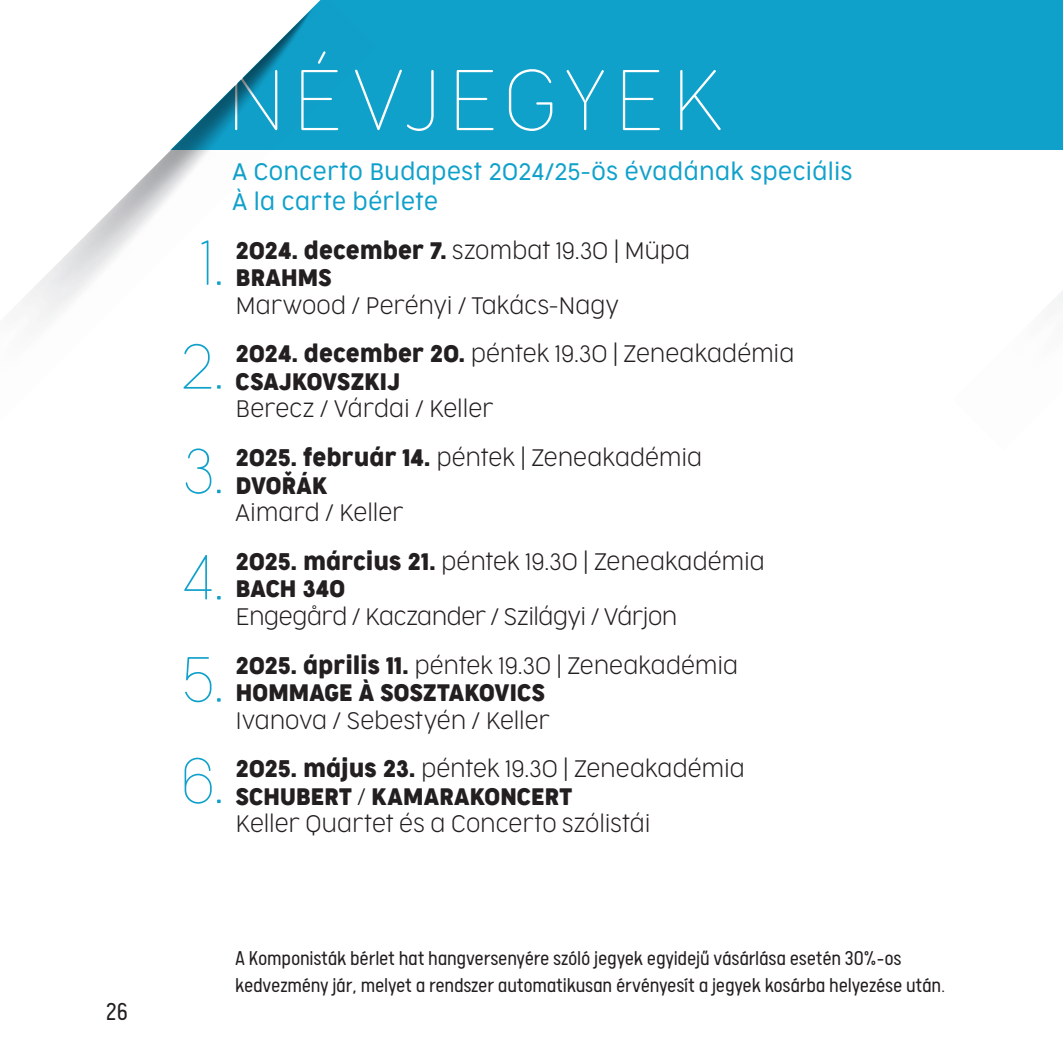
<style>
.page{position:relative;width:1063px;height:1063px;background:#fff}
.page>*{position:absolute;margin:0;border:0;box-sizing:border-box;transform-origin:0 0}
.t1{font:100 81px "Cocogoose Narrow";letter-spacing:.075em;color:#fff}
.t2{font:100 60px/101.8px "Cocogoose Narrow";color:#10a1cb;text-align:justify}
.t3{font:300 27.5px "Calps Concerto";color:#231f20}
.t4{font:200 22.5px/48.8px "Cocogoose Narrow";letter-spacing:-.015em;color:#231f20}
.t5{font:300 22.5px/27.5px "Calps Concerto";letter-spacing:-.01em;color:#231f20}
.t6{font:22.5px/27.5px "Cocogoose Narrow";letter-spacing:-.01em;color:#231f20}
.t7{font:300 22.5px/30px "Cocogoose Narrow";letter-spacing:.015em;color:#10a1cb}
.s1{font-weight:200}
.s2{font-weight:400}
</style>
<div class="page">
<div style="left:0;top:0;width:1063px;height:150px;background:#10a1cb"></div>
<svg style="left:0;top:0;width:320px;height:320px"></svg>
<p class="t3" style="left:106px;top:996px;width:23px">26</p>
<h2 class="t2" style="left:200px;top:211px;width:26px">1.</h2>
<h2 class="t2" style="left:180px;top:315px;width:46px">2.</h2>
<h2 class="t2" style="left:183px;top:420px;width:43px">3.</h2>
<h2 class="t2" style="left:182px;top:526px;width:45px">4.<br>5.<br>6.</h2>
<h1 class="t1" style="left:225px;top:47px;width:499px">NÉVJEGYEK</h1>
<p class="t7" style="left:232px;top:156px;width:622px">A Concerto Budapest 2024/25-ös évadának speciális<br>À la carte bérlete</p>
<p class="t6" style="left:236px;top:237px;width:456px">2024. december 7. <span class="s1">szombat 19.30 | Müpa<br></span>BRAHMS</p>
<p class="t4" style="left:236px;top:281px;width:560px">Marwood / Perényi / Takács-Nagy<br><span class="s2">2024. december 20.</span> péntek 19.30 | Zeneakadémia</p>
<p class="t6" style="left:236px;top:368px;width:166px">CSAJKOVSZKIJ</p>
<p class="t4" style="left:236px;top:384px;width:468px">Berecz / Várdai / Keller<br><span class="s2">2025. február 14.</span> péntek | Zeneakadémia</p>
<p class="t6" style="left:236px;top:472px;width:94px">DVOŘÁK</p>
<p class="t4" style="left:236px;top:488px;width:531px">Aimard / Keller<br><span class="s2">2025. március 21.</span> péntek 19.30 | Zeneakadémia</p>
<p class="t6" style="left:236px;top:575px;width:111px">BACH 340</p>
<p class="t4" style="left:236px;top:592px;width:504px">Engegård / Kaczander / Szilágyi / Várjon<br><span class="s2">2025. április 11.</span> péntek 19.30 | Zeneakadémia</p>
<p class="t6" style="left:236px;top:679px;width:311px">HOMMAGE À SOSZTAKOVICS</p>
<p class="t4" style="left:236px;top:696px;width:511px">Ivanova / Sebestyén / Keller<br><span class="s2">2025. május 23.</span> péntek 19.30 | Zeneakadémia</p>
<p class="t4" style="left:236px;top:782px;width:416px;line-height:27.5px"><span class="s2">SCHUBERT</span> / <span class="s2">KAMARAKONCERT<br></span>Keller Quartet és a Concerto szólistái</p>
<p class="t5" style="left:235px;top:943px;width:712px">A Komponisták bérlet hat hangversenyére szóló jegyek egyidejű vásárlása esetén 30%-os kedvezmény jár, melyet a rendszer automatikusan érvényesít a jegyek kosárba helyezése után.</p>
</div>
